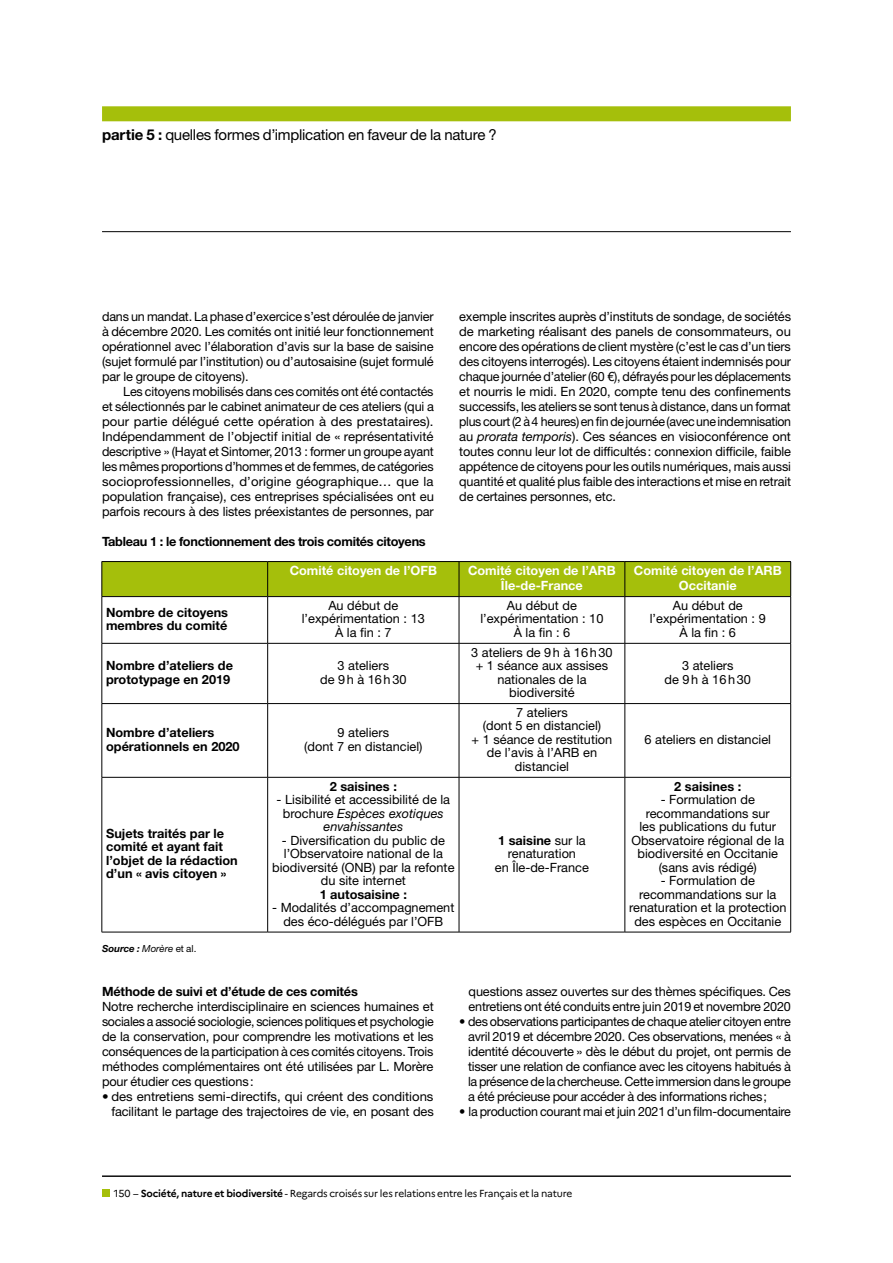
<style>
.page{position:relative;width:893px;height:1263px;background:#fff}
.page>*{position:absolute;margin:0;border:0;box-sizing:border-box;transform-origin:0 0}
.t1{font:15px "Helvetica Neue LT Std";letter-spacing:-.015em;color:#000}
.t2{font:12.75px/15px "Helvetica Neue LT Std";color:#000;text-align:center}
.t3{font:700 12.75px/13.5px "Helvetica Neue LT Std";color:#000}
.t4{font:700 12.75px/15.3px "Helvetica Neue LT Std";color:#fff;text-align:center}
.t5{font:12.75px "Helvetica Neue LT Std";letter-spacing:-.02em;color:#000}
.t6{font:700 12.75px "Helvetica Neue LT Std";letter-spacing:-.02em;color:#000}
.t7{font:10.2px "Marianne";letter-spacing:-.02em;color:#000}
.t8{font:italic 700 9.75px "Helvetica Neue LT Std";color:#000}
.s1{font-weight:700}
.s2{font-style:italic}
.s3{font-weight:400}
.s4{font-weight:400;font-style:normal}
</style>
<div class="page">
<div style="left:102px;top:106px;width:689px;height:15px;background:#a5bf0b"></div>
<hr style="left:102px;top:231px;width:689px;height:1px;background:#000">
<div style="left:102px;top:1189px;width:8px;height:8px;background:#a5bf0b"></div>
<hr style="left:102px;top:1176px;width:689px;height:1px;background:#000">
<div style="left:103px;top:562px;width:687px;height:34px;background:#a5bf0b"></div>
<svg style="left:103px;top:597px;width:687px;height:335px"></svg>
<hr style="left:268px;top:561px;width:191px;height:1px;background:#000">
<hr style="left:459px;top:561px;width:166px;height:1px;background:#000">
<hr style="left:459px;top:562px;width:1px;height:34px;background:#000">
<hr style="left:625px;top:561px;width:166px;height:1px;background:#000">
<hr style="left:625px;top:562px;width:1px;height:34px;background:#000">
<hr style="left:790px;top:562px;width:1px;height:34px;background:#000">
<hr style="left:268px;top:596px;width:191px;height:1px;background:#000">
<hr style="left:459px;top:596px;width:166px;height:1px;background:#000">
<hr style="left:625px;top:596px;width:166px;height:1px;background:#000">
<hr style="left:102px;top:643px;width:166px;height:1px;background:#000">
<hr style="left:268px;top:643px;width:191px;height:1px;background:#000">
<hr style="left:459px;top:643px;width:166px;height:1px;background:#000">
<hr style="left:625px;top:643px;width:166px;height:1px;background:#000">
<hr style="left:102px;top:703px;width:166px;height:1px;background:#000">
<hr style="left:268px;top:703px;width:191px;height:1px;background:#000">
<hr style="left:459px;top:703px;width:166px;height:1px;background:#000">
<hr style="left:625px;top:703px;width:166px;height:1px;background:#000">
<hr style="left:102px;top:777px;width:166px;height:1px;background:#000">
<hr style="left:268px;top:777px;width:191px;height:1px;background:#000">
<hr style="left:459px;top:777px;width:166px;height:1px;background:#000">
<hr style="left:625px;top:777px;width:166px;height:1px;background:#000">
<hr style="left:102px;top:932px;width:166px;height:1px;background:#000">
<hr style="left:268px;top:932px;width:191px;height:1px;background:#000">
<hr style="left:459px;top:932px;width:166px;height:1px;background:#000">
<hr style="left:625px;top:932px;width:166px;height:1px;background:#000">
<hr style="left:102px;top:561px;width:166px;height:1px;background:#000">
<hr style="left:102px;top:562px;width:1px;height:34px;background:#000">
<hr style="left:267px;top:562px;width:1px;height:34px;background:#000">
<hr style="left:102px;top:596px;width:166px;height:1px;background:#000">
<hr style="left:102px;top:597px;width:1px;height:46px;background:#000">
<hr style="left:267px;top:597px;width:1px;height:46px;background:#000">
<hr style="left:459px;top:597px;width:1px;height:46px;background:#000">
<hr style="left:625px;top:597px;width:1px;height:46px;background:#000">
<hr style="left:790px;top:597px;width:1px;height:46px;background:#000">
<hr style="left:102px;top:643px;width:1px;height:60px;background:#000">
<hr style="left:267px;top:643px;width:1px;height:60px;background:#000">
<hr style="left:459px;top:643px;width:1px;height:60px;background:#000">
<hr style="left:625px;top:643px;width:1px;height:60px;background:#000">
<hr style="left:790px;top:643px;width:1px;height:60px;background:#000">
<hr style="left:102px;top:704px;width:1px;height:73px;background:#000">
<hr style="left:267px;top:704px;width:1px;height:73px;background:#000">
<hr style="left:459px;top:704px;width:1px;height:73px;background:#000">
<hr style="left:625px;top:704px;width:1px;height:73px;background:#000">
<hr style="left:790px;top:704px;width:1px;height:73px;background:#000">
<hr style="left:102px;top:777px;width:1px;height:155px;background:#000">
<hr style="left:267px;top:777px;width:1px;height:155px;background:#000">
<hr style="left:459px;top:777px;width:1px;height:155px;background:#000">
<hr style="left:625px;top:777px;width:1px;height:155px;background:#000">
<hr style="left:790px;top:777px;width:1px;height:155px;background:#000">
<p class="t1" style="left:102px;top:126px;width:396px"><span class="s1">partie 5 :</span> quelles formes d’implication en faveur de la nature ?</p>
<p class="t2" style="left:102px;top:309px;width:333px;text-align:justify">dans un mandat. La phase d’exercice s’est déroulée de janvier à décembre 2020. Les comités ont initié leur fonctionnement opérationnel avec l’élaboration d’avis sur la base de saisine (sujet formulé par l’institution) ou d’autosaisine (sujet formulé par le groupe de citoyens).</p>
<p class="t2" style="left:102px;top:384px;width:333px;text-align:justify;text-indent:21px">Les citoyens mobilisés dans ces comités ont été contactés et sélectionnés par le cabinet animateur de ces ateliers (qui a pour partie délégué cette opération à des prestataires).<br>Indépendamment de l’objectif initial de « représentativité descriptive » (Hayat et Sintomer, 2013 : former un groupe ayant les mêmes proportions d’hommes et de femmes, de catégories socioprofessionnelles, d’origine géographique… que la population française), ces entreprises spécialisées ont eu parfois recours à des listes préexistantes de personnes, par</p>
<p class="t6" style="left:102px;top:534px;width:325px">Tableau 1 : le fonctionnement des trois comités citoyens</p>
<p class="t2" style="left:459px;top:309px;width:333px;text-align:justify">exemple inscrites auprès d’instituts de sondage, de sociétés de marketing réalisant des panels de consommateurs, ou encore des opérations de client mystère (c’est le cas d’un tiers des citoyens interrogés). Les citoyens étaient indemnisés pour chaque journée d’atelier (60 €), défrayés pour les déplacements et nourris le midi. En 2020, compte tenu des confinements successifs, les ateliers se sont tenus à distance, dans un format plus court (2 à 4 heures) en fin de journée (avec une indemnisation au <span class="s2">prorata temporis</span>). Ces séances en visioconférence ont toutes connu leur lot de difficultés: connexion difficile, faible appétence de citoyens pour les outils numériques, mais aussi quantité et qualité plus faible des interactions et mise en retrait de certaines personnes, etc.</p>
<p class="t4" style="left:290px;top:562px;width:149px">Comité citoyen de l’OFB</p>
<p class="t4" style="left:468px;top:562px;width:149px">Comité citoyen de l’ARB<br>Île-de-France</p>
<p class="t4" style="left:634px;top:562px;width:149px">Comité citoyen de l’ARB<br>Occitanie</p>
<p class="t3" style="left:106px;top:605px;width:124px">Nombre de citoyens membres du comité</p>
<p class="t2" style="left:302px;top:598px;width:125px;line-height:13.5px">Au début de l’expérimentation : 13<br>À la fin : 7</p>
<p class="t2" style="left:480px;top:598px;width:125px;line-height:13.5px">Au début de l’expérimentation : 10<br>À la fin : 6</p>
<p class="t2" style="left:650px;top:598px;width:117px;line-height:13.5px">Au début de l’expérimentation : 9<br>À la fin : 6</p>
<p class="t3" style="left:106px;top:659px;width:128px">Nombre d’ateliers de prototypage en 2019</p>
<p class="t2" style="left:320px;top:659px;width:88px;line-height:13.5px">3 ateliers<br>de 9h à 16h30</p>
<p class="t2" style="left:471px;top:645px;width:143px;line-height:13.5px">3 ateliers de 9h à 16h30 + 1 séance aux assises nationales de la biodiversité</p>
<p class="t2" style="left:665px;top:659px;width:88px;line-height:13.5px">3 ateliers<br>de 9h à 16h30</p>
<p class="t3" style="left:106px;top:726px;width:135px">Nombre d’ateliers opérationnels en 2020</p>
<p class="t2" style="left:304px;top:726px;width:120px;line-height:13.5px">9 ateliers<br>(dont 7 en distanciel)</p>
<p class="t3" style="left:106px;top:826px;width:133px">Sujets traités par le comité et ayant fait l’objet de la rédaction d’un « avis citoyen »</p>
<p class="t8" style="left:102px;top:943px;width:96px">Source : <span class="s3">Morère</span> <span class="s4">et al.</span></p>
<p class="t3" style="left:330px;top:779px;width:69px">2 saisines :</p>
<p class="t2" style="left:277px;top:793px;width:175px;line-height:13.5px">- Lisibilité et accessibilité de la brochure <span class="s2">Espèces exotiques envahissantes</span></p>
<p class="t2" style="left:272px;top:833px;width:184px;line-height:13.5px">- Diversification du public de l’Observatoire national de la biodiversité (ONB) par la refonte du site internet</p>
<p class="t3" style="left:320px;top:887px;width:89px">1 autosaisine :</p>
<p class="t2" style="left:272px;top:901px;width:184px;line-height:13.5px">- Modalités d’accompagnement des éco-délégués par l’OFB</p>
<p class="t2" style="left:472px;top:705px;width:142px;line-height:13.5px">7 ateliers<br>(dont 5 en distanciel)<br>+ 1 séance de restitution de l’avis à l’ARB en distanciel</p>
<p class="t2" style="left:495px;top:833px;width:95px;line-height:13.5px"><span class="s1">1 saisine</span> sur la renaturation<br>en Île-de-France</p>
<p class="t2" style="left:644px;top:732px;width:128px">6 ateliers en distanciel</p>
<p class="t3" style="left:674px;top:779px;width:69px">2 saisines :</p>
<p class="t2" style="left:631px;top:793px;width:154px;line-height:13.5px">- Formulation de recommandations sur<br>les publications du futur<br>Observatoire régional de la biodiversité en Occitanie (sans avis rédigé)</p>
<p class="t2" style="left:629px;top:874px;width:159px;line-height:13.5px">- Formulation de recommandations sur la renaturation et la protection des espèces en Occitanie</p>
<p class="t3" style="left:102px;top:985px;width:257px">Méthode de suivi et d’étude de ces comités</p>
<p class="t2" style="left:102px;top:999px;width:333px;text-align:justify">Notre recherche interdisciplinaire en sciences humaines et sociales a associé sociologie, sciences politiques et psychologie de la conservation, pour comprendre les motivations et les conséquences de la participation à ces comités citoyens. Trois méthodes complémentaires ont été utilisées par L. Morère pour étudier ces questions:</p>
<p class="t2" style="left:102px;top:1089px;width:333px;text-align:right">• des entretiens semi-directifs, qui créent des conditions facilitant le partage des trajectoires de vie, en posant des</p>
<p class="t2" style="left:469px;top:984px;width:324px;text-align:left">questions assez ouvertes sur des thèmes spécifiques. Ces entretiens ont été conduits entre juin 2019 et novembre 2020</p>
<p class="t2" style="left:468px;top:1014px;width:324px;text-align:justify;text-indent:-9px">• des observations participantes de chaque atelier citoyen entre avril 2019 et décembre 2020. Ces observations, menées « à identité découverte » dès le début du projet, ont permis de tisser une relation de confiance avec les citoyens habitués à la présence de la chercheuse. Cette immersion dans le groupe a été précieuse pour accéder à des informations riches;</p>
<p class="t5" style="left:459px;top:1104px;width:333px">• la production courant mai et juin 2021 d’un film-documentaire</p>
<p class="t7" style="left:114px;top:1187px;width:460px">150 – <span class="s1">Société, nature et biodiversité</span> - Regards croisés sur les relations entre les Français et la nature</p>
</div>
